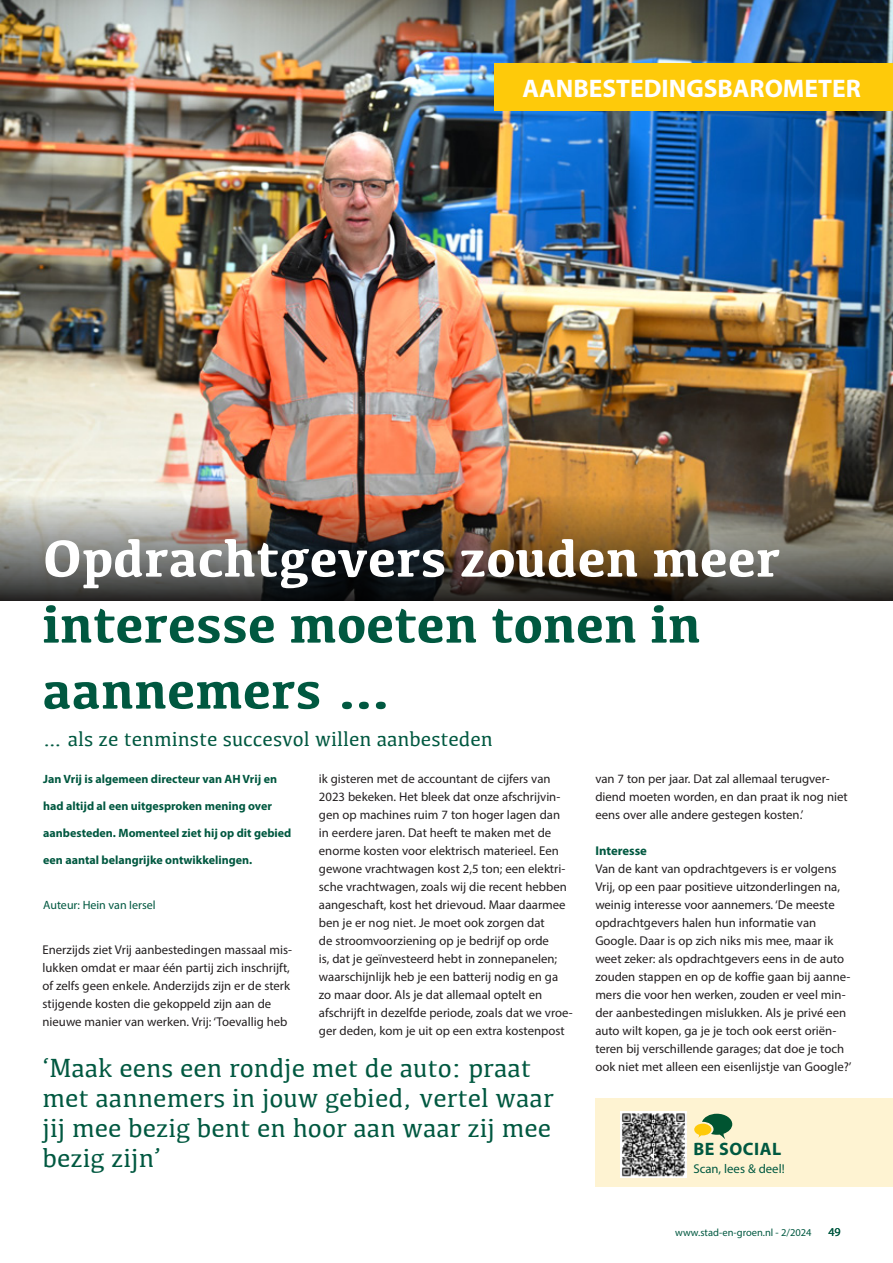
<style>
.page{position:relative;width:893px;height:1263px;background:#fff}
.page>*{position:absolute;margin:0;border:0;box-sizing:border-box;transform-origin:0 0}
.t1{font:700 54px/66px "Kefa";color:#005840}
.t2{font:700 54px "Kefa";color:#fff}
.t3{font:27px/30px "Kefa";color:#005840}
.t4{font:700 25.5px "Myriad Pro";color:#fff}
.t5{font:21px "Kefa";color:#005840}
.t6{font:700 18px "Myriad Pro";letter-spacing:.03em;color:#005840}
.t7{font:12.75px/18px "Myriad Pro";color:#231f20}
.t8{font:12.75px "Myriad Pro";color:#005840}
.t9{font:700 12.75px "Myriad Pro";color:#005840}
.t10{font:700 12px "Myriad Pro";color:#005840}
.t11{font:12px "Myriad Pro";color:#005840}
.t12{font:10.5px "Myriad Pro";color:#005840}
</style>
<div class="page">
<img style="left:0;top:0;width:893px;height:494px">
<img style="left:0;top:494px;width:893px;height:106px">
<div style="left:595px;top:1098px;width:298px;height:89px;background:#fef3d2"></div>
<img style="left:621px;top:1111px;width:65px;height:66px">
<svg style="left:694px;top:1114px;width:38px;height:25px"></svg>
<div style="left:495px;top:64px;width:398px;height:47px;background:#feca0a"></div>
<h3 class="t4" style="left:522px;top:72px;width:340px">AANBESTEDINGSBAROMETER</h3>
<h1 class="t2" style="left:43px;top:522px;width:739px">Opdrachtgevers zouden meer</h1>
<h1 class="t1" style="left:43px;top:588px;width:660px">interesse moeten tonen in aannemers …</h1>
<h3 class="t5" style="left:43px;top:725px;width:451px">… als ze tenminste succesvol willen aanbesteden</h3>
<p class="t10" style="left:43px;top:771px;width:235px">Jan Vrij is algemeen directeur van AH Vrij en</p>
<p class="t10" style="left:43px;top:798px;width:230px">had altijd al een uitgesproken mening over</p>
<p class="t10" style="left:43px;top:825px;width:250px">aanbesteden. Momenteel ziet hij op dit gebied</p>
<p class="t10" style="left:43px;top:852px;width:211px">een aantal belangrijke ontwikkelingen.</p>
<p class="t11" style="left:43px;top:898px;width:114px">Auteur: Hein van Iersel</p>
<p class="t7" style="left:319px;top:770px;width:255px">ik gisteren met de accountant de cijfers van 2023 bekeken. Het bleek dat onze afschrijvin&shy;gen op machines ruim 7 ton hoger lagen dan in eerdere jaren. Dat heeft te maken met de enorme kosten voor elektrisch materieel. Een gewone vrachtwagen kost 2,5 ton; een elektri&shy;sche vrachtwagen, zoals wij die recent hebben aangeschaft, kost het drievoud. Maar daarmee ben je er nog niet. Je moet ook zorgen dat<br>de stroomvoorziening op je bedrijf op orde<br>is, dat je geïnvesteerd hebt in zonnepanelen; waarschijnlijk heb je een batterij nodig en ga zo maar door. Als je dat allemaal optelt en afschrijft in dezelfde periode, zoals dat we vroe&shy;ger deden, kom je uit op een extra kostenpost</p>
<p class="t7" style="left:595px;top:770px;width:254px">van 7 ton per jaar. Dat zal allemaal terugver&shy;diend moeten worden, en dan praat ik nog niet eens over alle andere gestegen kosten.’</p>
<p class="t9" style="left:595px;top:842px;width:53px">Interesse</p>
<p class="t7" style="left:595px;top:860px;width:258px">Van de kant van opdrachtgevers is er volgens Vrij, op een paar positieve uitzonderlingen na, weinig interesse voor aannemers. ‘De meeste opdrachtgevers halen hun informatie van Google. Daar is op zich niks mis mee, maar ik weet zeker: als opdrachtgevers eens in de auto zouden stappen en op de koffie gaan bij aanne&shy;mers die voor hen werken, zouden er veel min&shy;der aanbestedingen mislukken. Als je privé een auto wilt kopen, ga je je toch ook eerst oriën&shy;teren bij verschillende garages; dat doe je toch ook niet met alleen een eisenlijstje van Google?’</p>
<p class="t7" style="left:43px;top:941px;width:251px">Enerzijds ziet Vrij aanbestedingen massaal mis&shy;lukken omdat er maar één partij zich inschrijft, of zelfs geen enkele. Anderzijds zijn er de sterk stijgende kosten die gekoppeld zijn aan de nieuwe manier van werken. Vrij: ‘Toevallig heb</p>
<h2 class="t3" style="left:43px;top:1052px;width:513px">‘Maak eens een rondje met de auto: praat met aannemers in jouw gebied, vertel waar jij mee bezig bent en hoor aan waar zij mee bezig zijn’</h2>
<h3 class="t6" style="left:693px;top:1137px;width:89px">BE SOCIAL</h3>
<p class="t8" style="left:693px;top:1161px;width:93px">Scan, lees &amp; deel!</p>
<p class="t12" style="left:675px;top:1226px;width:138px">www.stad-en-groen.nl - 2/2024</p>
<p class="t11" style="left:828px;top:1224px;width:14px">49</p>
</div>
